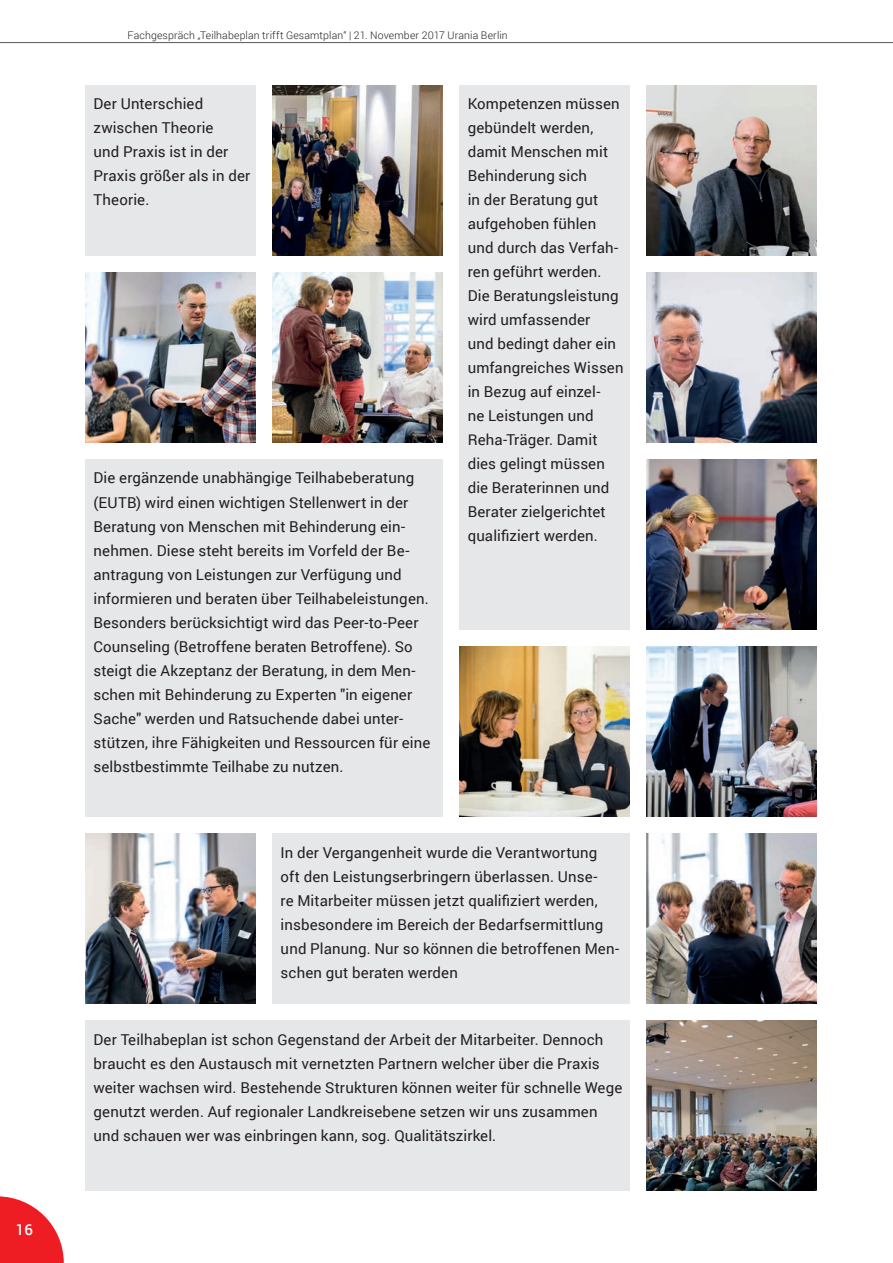
<style>
.page{position:relative;width:893px;height:1263px;background:#fff}
.page>*{position:absolute;margin:0;border:0;box-sizing:border-box;transform-origin:0 0}
.t1{font:15px/24px "Roboto";letter-spacing:.01em;color:#231f20}
.t2{font:500 15px "Roboto";color:#fff}
.t3{font:300 10.5px "Roboto";letter-spacing:.015em;color:#231f20}
</style>
<div class="page">
<hr style="left:0;top:42px;width:893px;height:1px;background:#57585a">
<svg style="left:0;top:1196px;width:64px;height:67px"></svg>
<img style="left:85px;top:833px;width:170px;height:170px">
<img style="left:272px;top:85px;width:170px;height:170px">
<img style="left:646px;top:833px;width:170px;height:170px">
<img style="left:272px;top:272px;width:170px;height:170px">
<img style="left:459px;top:646px;width:170px;height:170px">
<img style="left:646px;top:85px;width:170px;height:170px">
<img style="left:646px;top:459px;width:170px;height:170px">
<img style="left:646px;top:646px;width:170px;height:170px">
<img style="left:646px;top:272px;width:170px;height:170px">
<img style="left:646px;top:1020px;width:170px;height:171px">
<img style="left:85px;top:272px;width:170px;height:170px">
<div style="left:272px;top:833px;width:357px;height:170px;background:#e6e7e9"></div>
<div style="left:85px;top:1020px;width:544px;height:171px;background:#e6e7e9"></div>
<div style="left:459px;top:85px;width:170px;height:544px;background:#e6e7e9"></div>
<div style="left:85px;top:85px;width:170px;height:170px;background:#e6e7e9"></div>
<div style="left:85px;top:459px;width:357px;height:357px;background:#e6e7e9"></div>
<p class="t2" style="left:16px;top:1219px;width:19px">16</p>
<p class="t3" style="left:128px;top:28px;width:382px">Fachgespräch „Teilhabeplan trifft Gesamtplan“ | 21. November 2017 Urania Berlin</p>
<p class="t1" style="left:94px;top:91px;width:158px">Der Unterschied zwischen Theorie<br>und Praxis ist in der<br>Praxis größer als in der<br>Theorie.</p>
<p class="t1" style="left:94px;top:466px;width:338px">Die ergänzende unabhängige Teilhabeberatung (EUTB) wird einen wichtigen Stellenwert in der Beratung von Menschen mit Behinderung ein&shy;nehmen. Diese steht bereits im Vorfeld der Be&shy;antragung von Leistungen zur Verfügung und informieren und beraten über Teilhabeleistungen.<br>Besonders berücksichtigt wird das Peer-to-Peer Counseling (Betroffene beraten Betroffene). So steigt die Akzeptanz der Beratung, in dem Men&shy;schen mit Behinderung zu Experten "in eigener Sache" werden und Ratsuchende dabei unter&shy;stützen, ihre Fähigkeiten und Ressourcen für eine selbstbestimmte Teilhabe zu nutzen.</p>
<p class="t1" style="left:468px;top:91px;width:157px">Kompetenzen müssen gebündelt werden, damit Menschen mit<br>Behinderung sich<br>in der Beratung gut aufgehoben fühlen und durch das Verfah&shy;ren geführt werden.<br>Die Beratungsleistung wird umfassender<br>und bedingt daher ein umfangreiches Wissen in Bezug auf einzel-<br>ne Leistungen und<br>Reha-Träger. Damit dies gelingt müssen die Beraterinnen und<br>Berater zielgerichtet qualifiziert werden.</p>
<p class="t1" style="left:281px;top:840px;width:340px">In der Vergangenheit wurde die Verantwortung oft den Leistungserbringern überlassen. Unse-<br>re Mitarbeiter müssen jetzt qualifiziert werden, insbesondere im Bereich der Bedarfsermittlung und Planung. Nur so können die betroffenen Men&shy;schen gut beraten werden</p>
<p class="t1" style="left:94px;top:1027px;width:530px">Der Teilhabeplan ist schon Gegenstand der Arbeit der Mitarbeiter. Dennoch braucht es den Austausch mit vernetzten Partnern welcher über die Praxis weiter wachsen wird. Bestehende Strukturen können weiter für schnelle Wege genutzt werden. Auf regionaler Landkreisebene setzen wir uns zusammen und schauen wer was einbringen kann, sog. Qualitätszirkel.</p>
</div>
